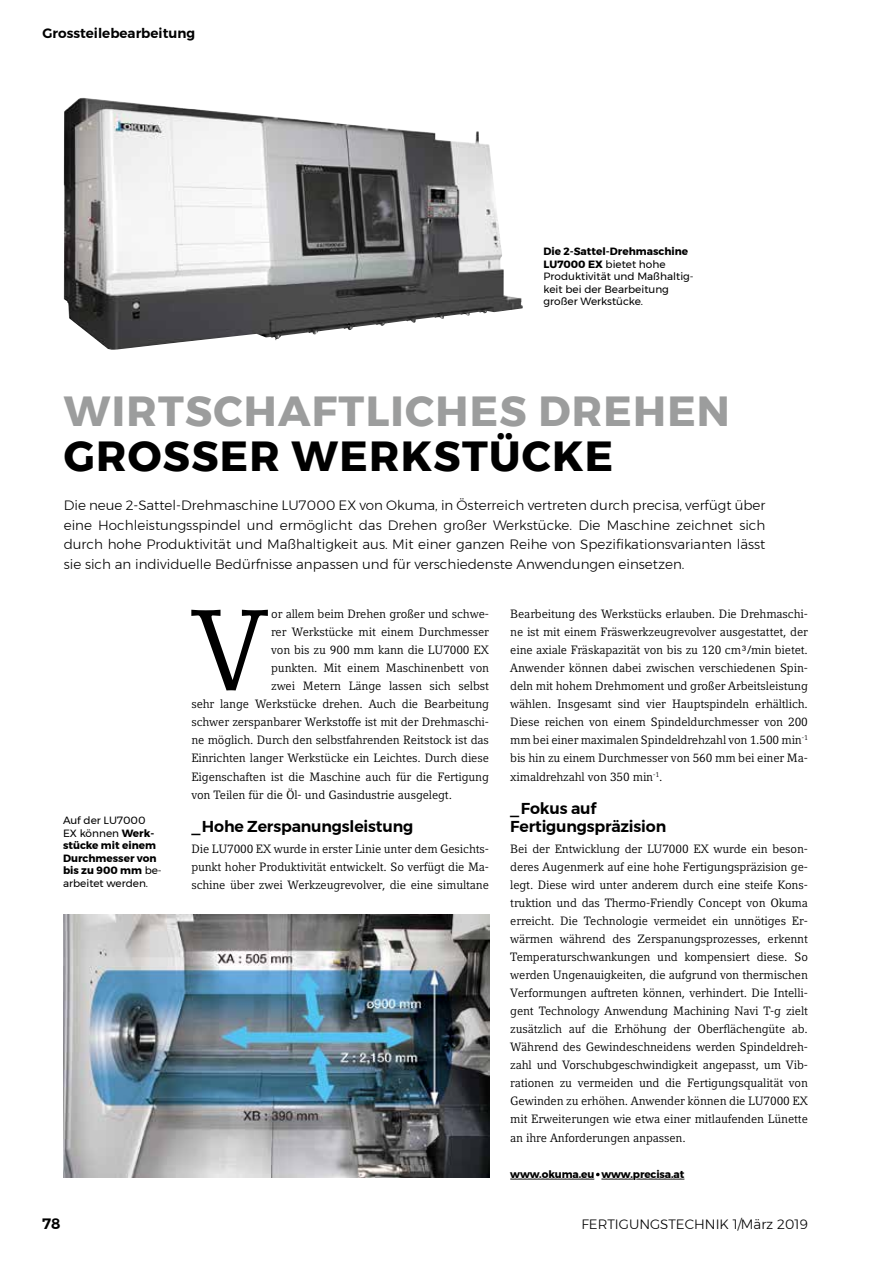
<style>
.page{position:relative;width:893px;height:1263px;background:#fff}
.page>*{position:absolute;margin:0;border:0;box-sizing:border-box;transform-origin:0 0}
.t1{font:114.45px "Compatil Letter LT Pro";color:#000}
.t2{font:700 42px "Montserrat";letter-spacing:.03em;color:#9c9d9d}
.t3{font:700 42px "Montserrat";letter-spacing:.03em;color:#000}
.t4{font:600 15.75px/18px "Montserrat";letter-spacing:-.01em;color:#000}
.t5{font:600 15px "Montserrat";color:#000}
.t6{font:300 13.5px/19.5px "Montserrat";color:#000;text-align:justify}
.t7{font:600 13.5px "Montserrat";color:#000}
.t8{font:12px/18px "Compatil Letter LT Pro";letter-spacing:-.01em;color:#000;text-align:justify}
.t9{font:700 10.5px/12.6px "Montserrat";color:#000}
.t10{font:10.5px/12.6px "Montserrat";color:#000}
.s1{font-weight:700}
.s2{font-weight:400}
</style>
<div class="page">
<svg style="left:510px;top:1172px;width:175px;height:8px"></svg>
<img style="left:64px;top:98px;width:459px;height:252px">
<img style="left:64px;top:915px;width:425px;height:263px">
<p class="t7" style="left:43px;top:23px;width:154px">Grossteilebearbeitung</p>
<p class="t10" style="left:544px;top:245px;width:152px"><span class="s1">Die 2-Sattel-Drehmaschine<br>LU7000 EX</span> bietet hohe<br>Produktivität und Maßhaltig&shy;keit bei der Bearbeitung großer Werkstücke.</p>
<h2 class="t2" style="left:64px;top:378px;width:668px">WIRTSCHAFTLICHES DREHEN</h2>
<h2 class="t3" style="left:64px;top:423px;width:551px">GROSSER WERKSTÜCKE</h2>
<p class="t6" style="left:64px;top:495px;width:703px">Die neue 2-Sattel-Drehmaschine LU7000 EX von Okuma, in Österreich vertreten durch precisa, verfügt über eine Hochleistungsspindel und ermöglicht das Drehen großer Werkstücke. Die Maschine zeichnet sich durch hohe Produktivität und Maßhaltigkeit aus. Mit einer ganzen Reihe von Spezifikationsvarianten lässt sie sich an individuelle Bedürfnisse anpassen und für verschiedenste Anwendungen einsetzen.</p>
<p class="t9" style="left:63px;top:814px;width:100px"><span class="s2">Auf der LU7000<br>EX können</span> Werk&shy;stücke mit einem<br>Durchmesser von bis zu 900 mm <span class="s2">be&shy;arbeitet werden.</span></p>
<h1 class="t1" style="left:192px;top:584px;width:77px">V</h1>
<p class="t8" style="left:271px;top:605px;width:219px">or allem beim Drehen großer und schwe-</p>
<p class="t8" style="left:271px;top:623px;width:219px">rer Werkstücke mit einem Durchmesser</p>
<p class="t8" style="left:271px;top:641px;width:219px">von bis zu 900 mm kann die LU7000 EX</p>
<p class="t8" style="left:271px;top:659px;width:219px">punkten. Mit einem Maschinenbett von</p>
<p class="t8" style="left:271px;top:677px;width:219px">zwei Metern Länge lassen sich selbst</p>
<p class="t8" style="left:191px;top:695px;width:299px">sehr lange Werkstücke drehen. Auch die Bearbeitung</p>
<p class="t8" style="left:191px;top:713px;width:299px">schwer zerspanbarer Werkstoffe ist mit der Drehmaschi-</p>
<p class="t8" style="left:191px;top:731px;width:299px">ne möglich. Durch den selbstfahrenden Reitstock ist das</p>
<p class="t8" style="left:191px;top:749px;width:299px">Einrichten langer Werkstücke ein Leichtes. Durch diese</p>
<p class="t8" style="left:191px;top:767px;width:299px">Eigenschaften ist die Maschine auch für die Fertigung</p>
<p class="t8" style="left:191px;top:785px;width:262px">von Teilen für die Öl- und Gasindustrie ausgelegt.</p>
<h3 class="t4" style="left:191px;top:817px;width:223px">_Hohe Zerspanungsleistung</h3>
<p class="t8" style="left:191px;top:840px;width:299px">Die LU7000 EX wurde in erster Linie unter dem Gesichts&shy;punkt hoher Produktivität entwickelt. So verfügt die Ma&shy;schine über zwei Werkzeugrevolver, die eine simultane</p>
<p class="t8" style="left:510px;top:605px;width:299px">Bearbeitung des Werkstücks erlauben. Die Drehmaschi&shy;ne ist mit einem Fräswerkzeugrevolver ausgestattet, der eine axiale Fräskapazität von bis zu 120 cm³/min bietet.<br>Anwender können dabei zwischen verschiedenen Spin&shy;deln mit hohem Drehmoment und großer Arbeitsleistung wählen. Insgesamt sind vier Hauptspindeln erhältlich.<br>Diese reichen von einem Spindeldurchmesser von 200 mm bei einer maximalen Spindeldrehzahl von 1.500 min<sup>-1 </sup>bis hin zu einem Durchmesser von 560 mm bei einer Ma&shy;ximaldrehzahl von 350 min<sup>-1</sup>.</p>
<h3 class="t4" style="left:510px;top:799px;width:157px">_Fokus auf<br>Fertigungspräzision</h3>
<p class="t8" style="left:510px;top:840px;width:299px">Bei der Entwicklung der LU7000 EX wurde ein beson&shy;deres Augenmerk auf eine hohe Fertigungspräzision ge&shy;legt. Diese wird unter anderem durch eine steife Kons&shy;truktion und das Thermo-Friendly Concept von Okuma erreicht. Die Technologie vermeidet ein unnötiges Er&shy;wärmen während des Zerspanungsprozesses, erkennt Temperaturschwankungen und kompensiert diese. So werden Ungenauigkeiten, die aufgrund von thermischen Verformungen auftreten können, verhindert. Die Intelli&shy;gent Technology Anwendung Machining Navi T-g zielt zusätzlich auf die Erhöhung der Oberflächengüte ab.<br>Während des Gewindeschneidens werden Spindeldreh&shy;zahl und Vorschubgeschwindigkeit angepasst, um Vib&shy;rationen zu vermeiden und die Fertigungsqualität von Gewinden zu erhöhen. Anwender können die LU7000 EX mit Erweiterungen wie etwa einer mitlaufenden Lünette an ihre Anforderungen anpassen.</p>
<p class="t9" style="left:510px;top:1167px;width:176px">www.okuma.eu · www.precisa.at</p>
<p class="t5" style="left:43px;top:1212px;width:20px">78</p>
<p class="t6" style="left:581px;top:1214px;width:228px">FERTIGUNGSTECHNIK 1/März 2019</p>
</div>
